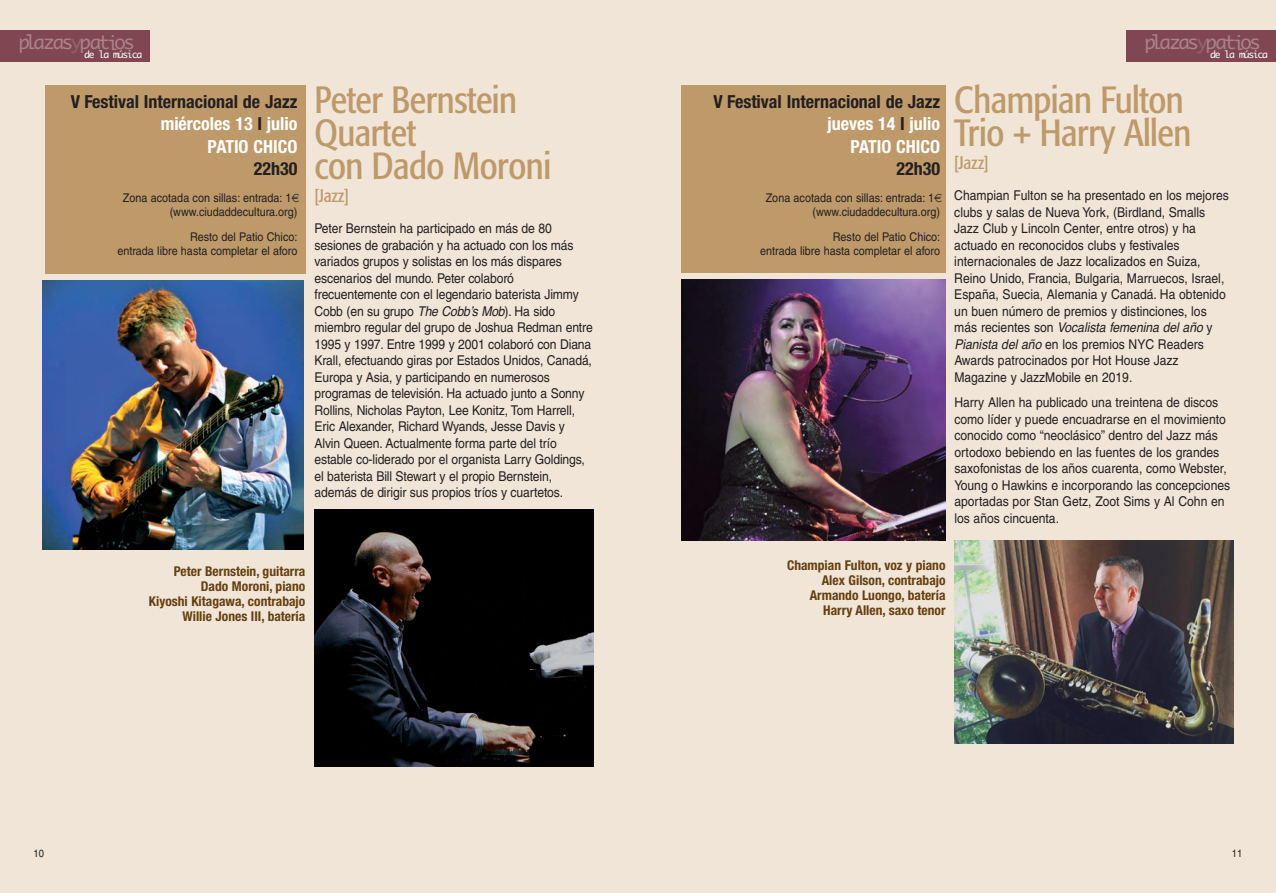
<style>
.page{position:relative;width:1276px;height:893px;background:#f0e5d7}
.page>*{position:absolute;margin:0;border:0;box-sizing:border-box;transform-origin:0 0}
.t1{font:condensed 37.5px/33px "Formata";letter-spacing:-.015em;color:#be996a}
.t2{font:18.75px "Monaco";letter-spacing:-.12em;color:#ac8289}
.t3{font:700 condensed 18px/22.5px "Helvetica Neue";color:#231f20;text-align:right}
.t4{font:condensed 18px "Formata";letter-spacing:-.015em;color:#be996a}
.t5{font:13.5px/16.5px "Helvetica";color:#231f20;scale:.9 1}
.t6{font:700 condensed 13.5px/15px "Helvetica Neue";color:#653f0f;text-align:right}
.t7{font:12px/13.5px "Helvetica";color:#231f20;scale:.9 1}
.t8{font:10.5px "Helvetica";color:#231f20;scale:.9 1}
.t9{font:9.6px "Monaco";letter-spacing:-.12em;color:#fff}
.s1{color:#94636c}
.s2{color:#fff}
.s3{font-style:italic}
</style>
<div class="page">
<div style="left:1126px;top:30px;width:150px;height:31px;background:#804752"></div>
<div style="left:0;top:30px;width:150px;height:31px;background:#804752"></div>
<div style="left:45px;top:85px;width:260px;height:188px;background:#be996a"></div>
<img style="left:43px;top:281px;width:261px;height:268px">
<img style="left:314px;top:509px;width:279px;height:257px">
<div style="left:681px;top:85px;width:264px;height:188px;background:#be996a"></div>
<img style="left:681px;top:280px;width:264px;height:261px">
<img style="left:954px;top:541px;width:279px;height:203px">
<h2 class="t2" style="left:19px;top:32px;width:118px">plazas<span class="s1">y</span>patios</h2>
<p class="t9" style="left:84px;top:49px;width:59px">de la música</p>
<h3 class="t3" style="left:71px;top:90px;width:228px">V Festival Internacional de Jazz <span class="s2">miércoles 13</span> I <span class="s2">julio<br>PATIO CHICO</span></h3>
<h3 class="t3" style="left:254px;top:157px;width:45px">22h30</h3>
<p class="t7" style="left:170px;top:192px;width:143px;text-indent:-47px">Zona acotada con sillas: entrada: 1 (www.ciudaddecultura.org)</p>
<p class="t7" style="left:117px;top:231px;width:201px;text-align:right">Resto del Patio Chico:<br>entrada libre hasta completar el aforo</p>
<h1 class="t1" style="left:314px;top:86px;width:238px">Peter Bernstein<br>Quartet<br>con Dado Moroni</h1>
<h3 class="t4" style="left:314px;top:188px;width:36px">[Jazz]</h3>
<p class="t5" style="left:314px;top:221px;width:311px">Peter Bernstein ha participado en más de 80 sesiones de grabación y ha actuado con los más variados grupos y solistas en los más dispares escenarios del mundo. Peter colaboró frecuentemente con el legendario baterista Jimmy Cobb (en su grupo <span class="s3">The Cobb’s Mob</span>). Ha sido miembro regular del grupo de Joshua Redman entre 1995 y 1997. Entre 1999 y 2001 colaboró con Diana Krall, efectuando giras por Estados Unidos, Canadá, Europa y Asia, y participando en numerosos programas de televisión. Ha actuado junto a Sonny Rollins, Nicholas Payton, Lee Konitz, Tom Harrell, Eric Alexander, Richard Wyands, Jesse Davis y Alvin Queen. Actualmente forma parte del trío estable co-liderado por el organista Larry Goldings, el baterista Bill Stewart y el propio Bernstein, además de dirigir sus propios tríos y cuartetos.</p>
<p class="t6" style="left:149px;top:564px;width:158px">Peter Bernstein, guitarra<br>Dado Moroni, piano<br>Kiyoshi Kitagawa, contrabajo<br>Willie Jones III, batería</p>
<h3 class="t3" style="left:713px;top:90px;width:228px">V Festival Internacional de Jazz <span class="s2">jueves 14</span> I <span class="s2">julio<br>PATIO CHICO</span></h3>
<h3 class="t3" style="left:896px;top:157px;width:45px">22h30</h3>
<p class="t7" style="left:812px;top:192px;width:143px;text-indent:-47px">Zona acotada con sillas: entrada: 1 (www.ciudaddecultura.org)</p>
<p class="t7" style="left:760px;top:231px;width:201px;text-align:right">Resto del Patio Chico:<br>entrada libre hasta completar el aforo</p>
<h2 class="t2" style="left:1144px;top:32px;width:118px">plazas<span class="s1">y</span>patios</h2>
<p class="t9" style="left:1210px;top:49px;width:59px">de la música</p>
<h1 class="t1" style="left:954px;top:86px;width:239px">Champian Fulton<br>Trio + Harry Allen</h1>
<h3 class="t4" style="left:954px;top:155px;width:36px">[Jazz]</h3>
<p class="t5" style="left:954px;top:188px;width:306px">Champian Fulton se ha presentado en los mejores clubs y salas de Nueva York, (Birdland, Smalls Jazz Club y Lincoln Center, entre otros) y ha actuado en reconocidos clubs y festivales internacionales de Jazz localizados en Suiza, Reino Unido, Francia, Bulgaria, Marruecos, Israel, España, Suecia, Alemania y Canadá. Ha obtenido un buen número de premios y distinciones, los más recientes son <span class="s3">Vocalista femenina del año</span> y <span class="s3">Pianista del año</span> en los premios NYC Readers Awards patrocinados por Hot House Jazz Magazine y JazzMobile en 2019.</p>
<p class="t5" style="left:954px;top:395px;width:308px">Harry Allen ha publicado una treintena de discos como líder y puede encuadrarse en el movimiento conocido como “neoclásico” dentro del Jazz más ortodoxo bebiendo en las fuentes de los grandes saxofonistas de los años cuarenta, como Webster, Young o Hawkins e incorporando las concepciones aportadas por Stan Getz, Zoot Sims y Al Cohn en los años cincuenta.</p>
<p class="t6" style="left:787px;top:557px;width:160px">Champian Fulton, voz y piano<br>Alex Gilson, contrabajo<br>Armando Luongo, batería<br>Harry Allen, saxo tenor</p>
<p class="t8" style="left:34px;top:850px;width:13px">10</p>
<p class="t8" style="left:1232px;top:850px;width:13px">11</p>
</div>
